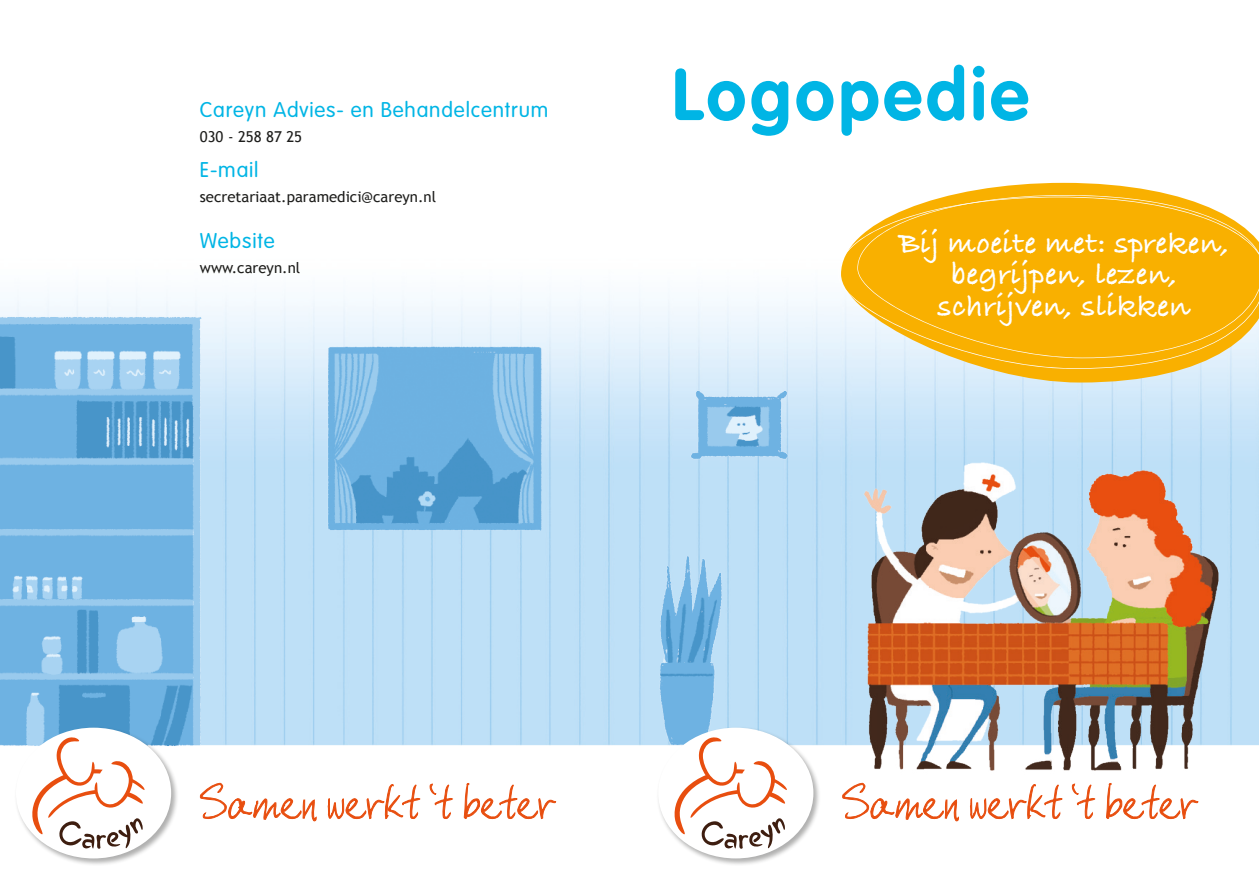
<style>
.page{position:relative;width:1259px;height:893px;background:#fff}
.page>*{position:absolute;margin:0;border:0;box-sizing:border-box;transform-origin:0 0}
.t1{font:700 72px "VAG Rounded";letter-spacing:.05em;color:#00b5e5}
.t2{font:31.5px/31.5px "Bradley Hand ITCTT Bold";letter-spacing:.01em;color:#fff;text-align:center}
.Tussenkopje{font:300 21px "VAG Rounded";letter-spacing:.04em;color:#00b5e5}
.Brood{font:15px "Trebuchet MS";color:#1d1d1b}
</style>
<div class="page">
<img style="left:17px;top:289px;width:1242px;height:494px">
<svg style="left:200px;top:783px;width:117px;height:38px"></svg>
<svg style="left:327px;top:784px;width:94px;height:36px"></svg>
<svg style="left:429px;top:783px;width:24px;height:36px"></svg>
<svg style="left:464px;top:783px;width:92px;height:36px"></svg>
<img style="left:0;top:296px;width:208px;height:459px">
<img style="left:656px;top:354px;width:178px;height:131px">
<svg style="left:842px;top:784px;width:117px;height:37px"></svg>
<svg style="left:970px;top:787px;width:93px;height:33px"></svg>
<svg style="left:1071px;top:787px;width:25px;height:32px"></svg>
<svg style="left:1106px;top:787px;width:92px;height:32px"></svg>
<img style="left:644px;top:524px;width:91px;height:233px">
<svg style="left:841px;top:183px;width:418px;height:200px"></svg>
<svg style="left:838px;top:197px;width:421px;height:172px;fill:#f9b000"></svg>
<img style="left:293px;top:330px;width:268px;height:235px">
<div style="left:14px;top:726px;width:164px;height:140px;background:#1d1d1b;opacity:.35"></div>
<div style="left:16px;top:728px;width:155px;height:130px;background:#fff;border-radius:50%"></div>
<svg style="left:31px;top:737px;width:114px;height:112px"></svg>
<img style="left:856px;top:448px;width:372px;height:339px">
<div style="left:656px;top:726px;width:164px;height:140px;background:#1d1d1b;opacity:.35"></div>
<div style="left:658px;top:728px;width:155px;height:130px;background:#fff;border-radius:50%"></div>
<svg style="left:673px;top:737px;width:114px;height:112px"></svg>
<p class="Tussenkopje" style="left:200px;top:97px;width:350px">Careyn Advies- en Behandelcentrum</p>
<p class="Brood" style="left:200px;top:128px;width:104px">030 - 258 87 25</p>
<p class="Tussenkopje" style="left:200px;top:157px;width:60px">E-mail</p>
<p class="Brood" style="left:200px;top:188px;width:238px">secretariaat.paramedici@careyn.nl</p>
<p class="Tussenkopje" style="left:200px;top:228px;width:76px">Website</p>
<p class="Brood" style="left:200px;top:259px;width:102px">www.careyn.nl</p>
<p class="t1" style="left:672px;top:52px;width:358px">Logopedie</p>
<p class="t2" style="left:899px;top:229px;width:332px">Bij moeite met: spreken, begrijpen, lezen, schrijven, slikken</p>
</div>
